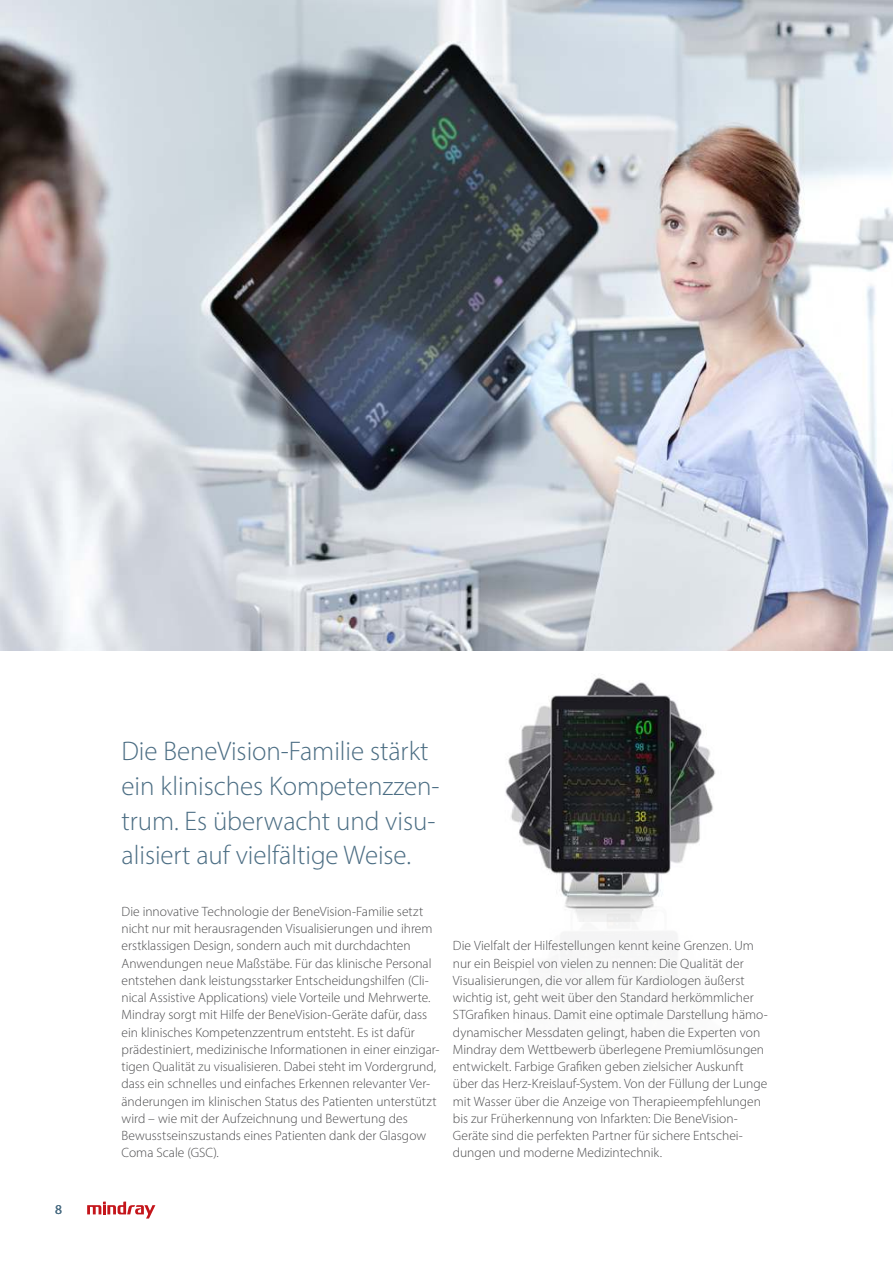
<style>
.page{position:relative;width:893px;height:1263px;background:#fff}
.page>*{position:absolute;margin:0;border:0;box-sizing:border-box;transform-origin:0 0}
.t1{font:300 27px/34.5px "Myriad Pro";color:#4b6d83}
.t2{font:300 13.5px/17.2px "Myriad Pro";color:#4c4c4e}
.t3{font:13.5px "Myriad Pro";color:#4b6d83}
</style>
<div class="page">
<img style="left:0;top:0;width:893px;height:651px">
<img style="left:505px;top:677px;width:211px;height:230px">
<img style="left:561px;top:907px;width:116px;height:34px">
<svg style="left:87px;top:1201px;width:68px;height:17px"></svg>
<p class="t3" style="left:55px;top:1204px;width:8px">8</p>
<h1 class="t1" style="left:122px;top:735px;width:319px">Die BeneVision-Familie stärkt ein klinisches Kompetenzzen&shy;trum. Es überwacht und visu&shy;alisiert auf vielfältige Weise.</h1>
<p class="t2" style="left:122px;top:903px;width:319px">Die innovative Technologie der BeneVision-Familie setzt nicht nur mit herausragenden Visualisierungen und ihrem erstklassigen Design, sondern auch mit durchdachten Anwendungen neue Maßstäbe. Für das klinische Personal entstehen dank leistungsstarker Entscheidungshilfen (Cli&shy;nical Assistive Applications) viele Vorteile und Mehrwerte.<br>Mindray sorgt mit Hilfe der BeneVision-Geräte dafür, dass ein klinisches Kompetenzzentrum entsteht. Es ist dafür prädestiniert, medizinische Informationen in einer einzigar&shy;tigen Qualität zu visualisieren. Dabei steht im Vordergrund, dass ein schnelles und einfaches Erkennen relevanter Ver&shy;änderungen im klinischen Status des Patienten unterstützt wird – wie mit der Aufzeichnung und Bewertung des Bewusstseinszustands eines Patienten dank der Glasgow Coma Scale (GSC).</p>
<p class="t2" style="left:453px;top:938px;width:316px">Die Vielfalt der Hilfestellungen kennt keine Grenzen. Um nur ein Beispiel von vielen zu nennen: Die Qualität der Visualisierungen, die vor allem für Kardiologen äußerst wichtig ist, geht weit über den Standard herkömmlicher ST Grafiken hinaus. Damit eine optimale Darstellung hämo&shy;dynamischer Messdaten gelingt, haben die Experten von Mindray dem Wettbewerb überlegene Premiumlösungen entwickelt. Farbige Grafiken geben zielsicher Auskunft über das Herz- Kreislauf -System. Von der Füllung der Lunge mit Wasser über die Anzeige von Therapieempfehlungen bis zur Früherkennung von Infarkten: Die BeneVision-Geräte sind die perfekten Partner für sichere Entschei&shy;dungen und moderne Medizintechnik.</p>
</div>
